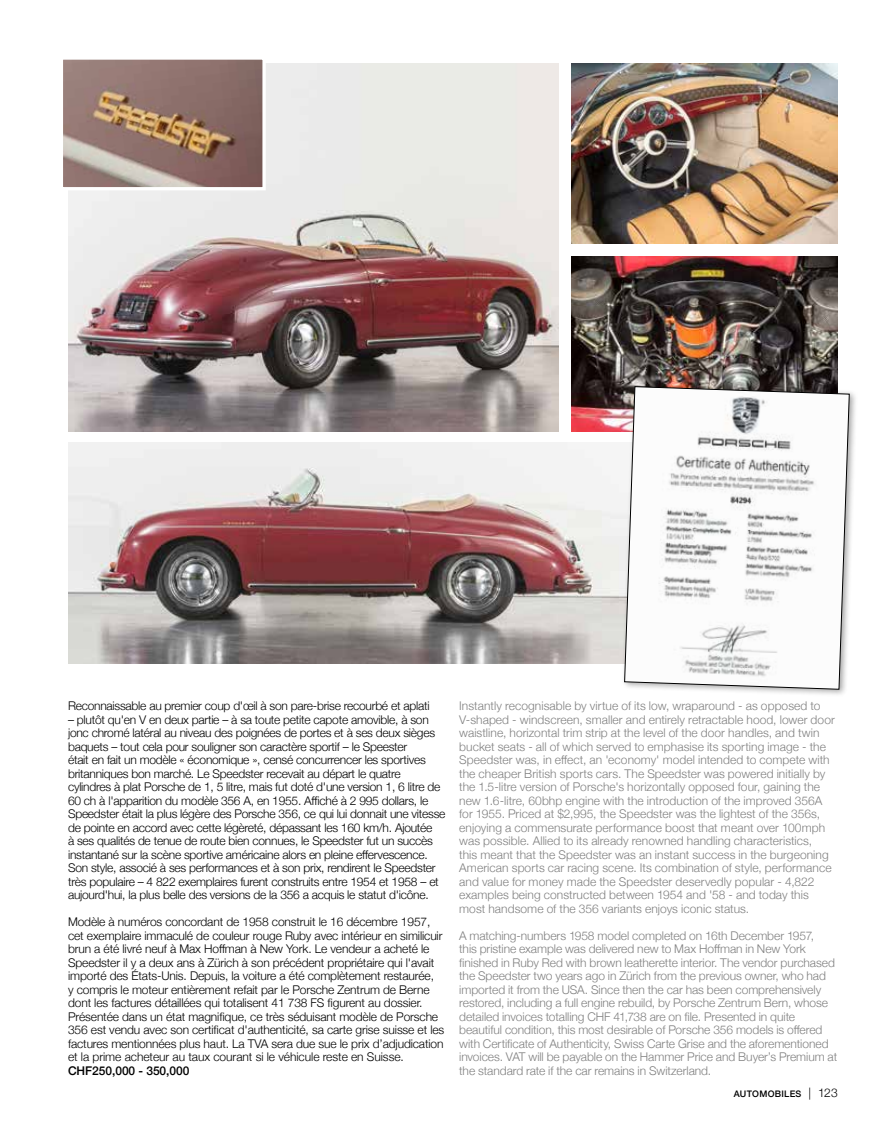
<style>
.page{position:relative;width:893px;height:1127px;background:#fff}
.page>*{position:absolute;margin:0;border:0;box-sizing:border-box;transform-origin:0 0}
.t1{font:300 12px/13.5px "Helvetica Neue";letter-spacing:-.02em;color:#000}
.t2{font:300 12px/13.5px "Helvetica Neue";color:#808080}
.t3{font:500 12px "Helvetica Neue";letter-spacing:-.005em;color:#000}
.t4{font:500 9px "Helvetica Neue";letter-spacing:.035em;color:#000}
.s1{font-weight:300;font-size:12px}
</style>
<div class="page">
<img style="left:68px;top:443px;width:553px;height:220px">
<img style="left:68px;top:64px;width:490px;height:368px">
<img style="left:571px;top:64px;width:267px;height:180px">
<img style="left:571px;top:256px;width:267px;height:176px">
<img style="left:64px;top:60px;width:198px;height:126px">
<div style="left:60px;top:56px;width:206px;height:134px;border:3px solid #fff"></div>
<div style="left:621px;top:382px;width:237px;height:315px;background:#000;opacity:.35"></div>
<svg style="left:624px;top:386px;width:225px;height:303px"></svg>
<p class="t1" style="left:68px;top:698px;width:363px">Reconnaissable au premier coup d'œil à son pare-brise recourbé et aplati</p>
<p class="t1" style="left:68px;top:712px;width:379px">– plutôt qu'en V en deux partie – à sa toute petite capote amovible, à son jonc chromé latéral au niveau des poignées de portes et à ses deux sièges baquets – tout cela pour souligner son caractère sportif – le Speester<br>était en fait un modèle « économique », censé concurrencer les sportives britanniques bon marché. Le Speedster recevait au départ le quatre cylindres à plat Porsche de 1, 5 litre, mais fut doté d'une version 1, 6 litre de 60 ch à l'apparition du modèle 356 A, en 1955. Affiché à 2 995 dollars, le Speedster était la plus légère des Porsche 356, ce qui lui donnait une vitesse de pointe en accord avec cette légèreté, dépassant les 160 km/h. Ajoutée<br>à ses qualités de tenue de route bien connues, le Speedster fut un succès instantané sur la scène sportive américaine alors en pleine effervescence.<br>Son style, associé à ses performances et à son prix, rendirent le Speedster très populaire – 4 822 exemplaires furent construits entre 1954 et 1958 – et aujourd'hui, la plus belle des versions de la 356 a acquis le statut d'icône.</p>
<p class="t1" style="left:68px;top:914px;width:378px">Modèle à numéros concordant de 1958 construit le 16 décembre 1957, cet exemplaire immaculé de couleur rouge Ruby avec intérieur en similicuir brun a été livré neuf à Max Hoffman à New York. Le vendeur a acheté le Speedster il y a deux ans à Zürich à son précédent propriétaire qui l'avait importé des États-Unis. Depuis, la voiture a été complètement restaurée,<br>y compris le moteur entièrement refait par le Porsche Zentrum de Berne dont les factures détaillées qui totalisent 41 738 FS figurent au dossier.<br>Présentée dans un état magnifique, ce très séduisant modèle de Porsche 356 est vendu avec son certificat d'authenticité, sa carte grise suisse et les factures mentionnées plus haut. La TVA sera due sue le prix d’adjudication et la prime acheteur au taux courant si le véhicule reste en Suisse.</p>
<p class="t3" style="left:68px;top:1061px;width:123px">CHF250,000 - 350,000</p>
<p class="t2" style="left:459px;top:698px;width:377px">Instantly recognisable by virtue of its low, wraparound - as opposed to V-shaped - windscreen, smaller and entirely retractable hood, lower door waistline, horizontal trim strip at the level of the door handles, and twin bucket seats - all of which served to emphasise its sporting image - the Speedster was, in effect, an 'economy' model intended to compete with the cheaper British sports cars. The Speedster was powered initially by the 1.5-litre version of Porsche's horizontally opposed four, gaining the new 1.6-litre, 60bhp engine with the introduction of the improved 356A for 1955. Priced at $2,995, the Speedster was the lightest of the 356s, enjoying a commensurate performance boost that meant over 100mph was possible. Allied to its already renowned handling characteristics,<br>this meant that the Speedster was an instant success in the burgeoning American sports car racing scene. Its combination of style, performance and value for money made the Speedster deservedly popular - 4,822 examples being constructed between 1954 and '58 - and today this most handsome of the 356 variants enjoys iconic status.</p>
<p class="t2" style="left:459px;top:928px;width:379px">A matching-numbers 1958 model completed on 16th December 1957,<br>this pristine example was delivered new to Max Hoffman in New York finished in Ruby Red with brown leatherette interior. The vendor purchased the Speedster two years ago in Zürich from the previous owner, who had imported it from the USA. Since then the car has been comprehensively restored, including a full engine rebuild, by Porsche Zentrum Bern, whose detailed invoices totalling CHF 41,738 are on file. Presented in quite beautiful condition, this most desirable of Porsche 356 models is offered with Certificate of Authenticity, Swiss Carte Grise and the aforementioned invoices. VAT will be payable on the Hammer Price and Buyer’s Premium at the standard rate if the car remains in Switzerland.</p>
<p class="t4" style="left:734px;top:1087px;width:105px">AUTOMOBILES <span class="s1">| 123</span></p>
</div>
